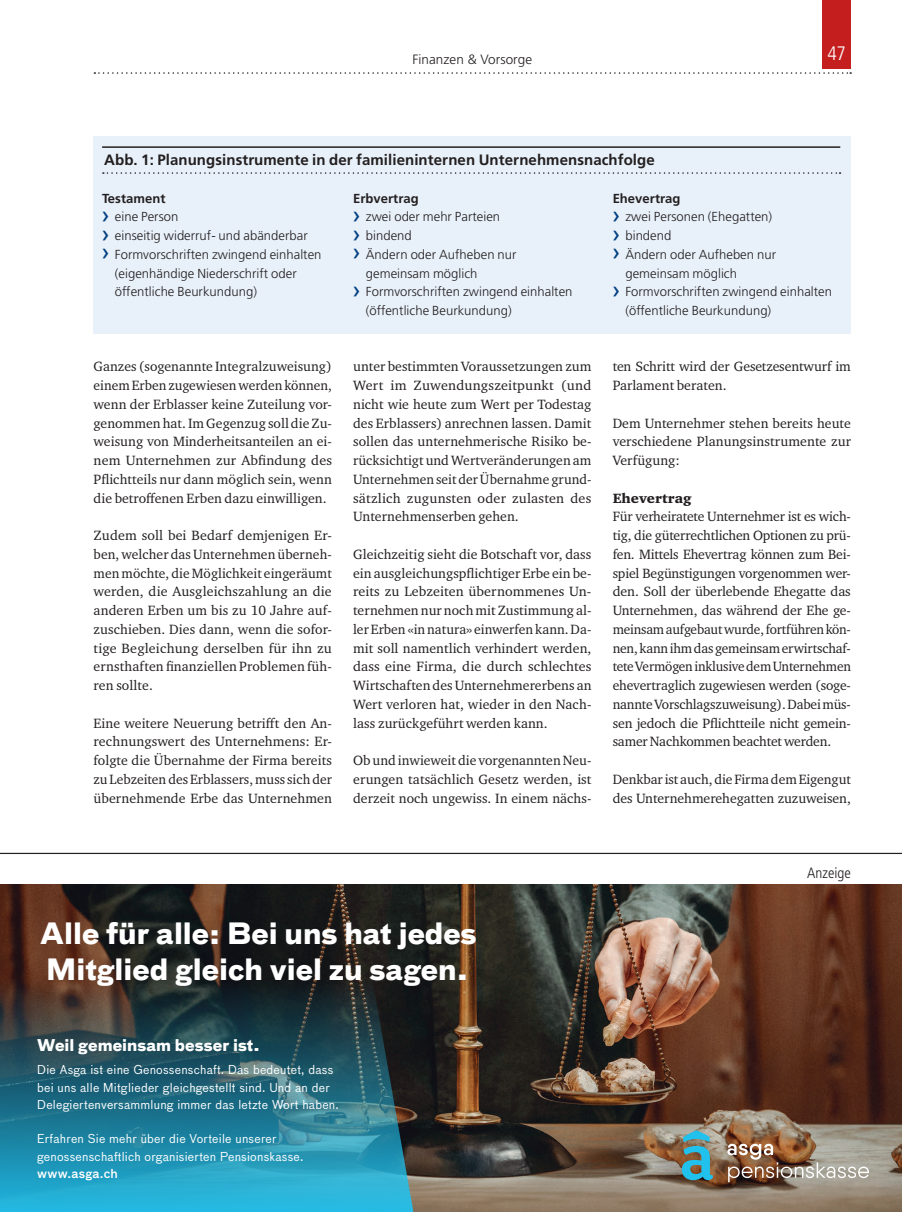
<style>
.page{position:relative;width:902px;height:1212px;background:#fff}
.page>*{position:absolute;margin:0;border:0;box-sizing:border-box;transform-origin:0 0}
.t1{font:700 28.5px/36px "Bau Pro";color:#fff}
.t2{font:300 condensed 19.5px "Frutiger LT Std";color:#fff}
.t3{font:700 15.75px "Bau Pro";letter-spacing:.005em;color:#fff}
.t4{font:700 15px "Frutiger LT Std";letter-spacing:.005em;color:#231f20}
.t5{font:300 condensed 15px "Frutiger LT Std";letter-spacing:.005em;color:#231f20}
.t6{font:13.8px/18.8px "Charter ITC Std";letter-spacing:.005em;color:#231f20;text-align:justify}
.t7{font:900 13.8px "Charter ITC Std";letter-spacing:.005em;color:#231f20}
.t8{font:300 13.5px "Frutiger LT Std";letter-spacing:.005em;color:#231f20}
.t9{font:300 13.05px "Frutiger LT Std";letter-spacing:.005em;color:#231f20}
.t10{font:700 13.05px "Frutiger LT Std";letter-spacing:.005em;color:#231f20}
.t11{font:12px/17.2px "Bau Pro";letter-spacing:.02em;color:#fff}
.t12{font:500 12px "Bau Pro";letter-spacing:.02em;color:#fff}
.s1{font-weight:400;font-size:24px;color:#014081}
</style>
<div class="page">
<svg style="left:94px;top:72px;width:757px;height:2px"></svg>
<div style="left:822px;top:0;width:28px;height:68px;background:#c41e1f"></div>
<div style="left:94px;top:136px;width:756px;height:198px;background:#e8f0f9"></div>
<hr style="left:102px;top:146px;width:738px;height:2px;background:#231f20">
<svg style="left:103px;top:172px;width:737px;height:2px"></svg>
<img style="left:0;top:884px;width:901px;height:328px">
<svg style="left:0;top:979px;width:415px;height:233px"></svg>
<svg style="left:650px;top:1148px;width:62px;height:38px"></svg>
<svg style="left:706px;top:1161px;width:62px;height:38px"></svg>
<img style="left:94px;top:1130px;width:774px;height:52px">
<hr style="left:0;top:853px;width:901px;height:1px;background:#231f20">
<p class="t8" style="left:412px;top:51px;width:121px">Finanzen &amp; Vorsorge</p>
<h2 class="t2" style="left:827px;top:42px;width:20px">47</h2>
<p class="t4" style="left:104px;top:151px;width:552px">Abb. 1: Planungsinstrumente in der familieninternen Unternehmensnachfolge</p>
<p class="t10" style="left:102px;top:190px;width:65px">Testament</p>
<p class="t9" style="left:102px;top:209px;width:78px"><span class="s1">›</span> eine Person</p>
<p class="t9" style="left:102px;top:228px;width:207px"><span class="s1">›</span> einseitig widerruf- und abänderbar</p>
<p class="t9" style="left:102px;top:247px;width:221px"><span class="s1">›</span> Formvorschriften zwingend einhalten</p>
<p class="t9" style="left:115px;top:266px;width:183px">(eigenhändige Niederschrift oder</p>
<p class="t9" style="left:115px;top:284px;width:144px">öffentliche Beurkundung)</p>
<p class="t10" style="left:353px;top:190px;width:67px">Erbvertrag</p>
<p class="t9" style="left:353px;top:209px;width:149px"><span class="s1">›</span> zwei oder mehr Parteien</p>
<p class="t9" style="left:353px;top:228px;width:60px"><span class="s1">›</span> bindend</p>
<p class="t9" style="left:353px;top:247px;width:165px"><span class="s1">›</span> Ändern oder Aufheben nur</p>
<p class="t9" style="left:366px;top:266px;width:113px">gemeinsam möglich</p>
<p class="t9" style="left:353px;top:284px;width:221px"><span class="s1">›</span> Formvorschriften zwingend einhalten</p>
<p class="t9" style="left:366px;top:303px;width:147px">(öffentliche Beurkundung)</p>
<p class="t10" style="left:612px;top:190px;width:69px">Ehevertrag</p>
<p class="t9" style="left:612px;top:209px;width:161px"><span class="s1">›</span> zwei Personen (Ehegatten)</p>
<p class="t9" style="left:612px;top:228px;width:60px"><span class="s1">›</span> bindend</p>
<p class="t9" style="left:612px;top:247px;width:165px"><span class="s1">›</span> Ändern oder Aufheben nur</p>
<p class="t9" style="left:625px;top:266px;width:113px">gemeinsam möglich</p>
<p class="t9" style="left:612px;top:284px;width:221px"><span class="s1">›</span> Formvorschriften zwingend einhalten</p>
<p class="t9" style="left:625px;top:303px;width:147px">(öffentliche Beurkundung)</p>
<p class="t6" style="left:94px;top:357px;width:240px">Ganzes (sogenannte Integralzuweisung) einem Erben zugewiesen werden können, wenn der Erblasser keine Zuteilung vor&shy;genommen hat. Im Gegenzug soll die Zu&shy;weisung von Minderheitsanteilen an ei&shy;nem Unternehmen zur Abfindung des Pflichtteils nur dann möglich sein, wenn die betroffenen Erben dazu einwilligen.</p>
<p class="t6" style="left:94px;top:526px;width:240px">Zudem soll bei Bedarf demjenigen Er&shy;ben, welcher das Unternehmen überneh&shy;men möchte, die Möglichkeit eingeräumt werden, die Ausgleichszahlung an die anderen Erben um bis zu 10 Jahre auf&shy;zuschieben. Dies dann, wenn die sofor&shy;tige Begleichung derselben für ihn zu ernsthaften finanziellen Problemen füh&shy;ren sollte.</p>
<p class="t6" style="left:94px;top:713px;width:240px">Eine weitere Neuerung betrifft den An&shy;rechnungswert des Unternehmens: Er&shy;folgte die Übernahme der Firma bereits zu Lebzeiten des Erblassers, muss sich der übernehmende Erbe das Unternehmen</p>
<p class="t6" style="left:353px;top:357px;width:240px">unter bestimmten Voraussetzungen zum Wert im Zuwendungszeitpunkt (und nicht wie heute zum Wert per Todestag des Erblassers) anrechnen lassen. Damit sollen das unternehmerische Risiko be&shy;rücksichtigt und Wertveränderungen am Unternehmen seit der Übernahme grund&shy;sätzlich zugunsten oder zulasten des Unternehmenserben gehen.</p>
<p class="t6" style="left:353px;top:544px;width:240px">Gleichzeitig sieht die Botschaft vor, dass ein ausgleichungspflichtiger Erbe ein be&shy;reits zu Lebzeiten übernommenes Un&shy;ternehmen nur noch mit Zustimmung al&shy;ler Erben «in natura» einwerfen kann. Da&shy;mit soll namentlich verhindert werden, dass eine Firma, die durch schlechtes Wirtschaften des Unternehmererbens an Wert verloren hat, wieder in den Nach&shy;lass zurückgeführt werden kann.</p>
<p class="t6" style="left:353px;top:751px;width:240px">Ob und inwieweit die vorgenannten Neu&shy;erungen tatsächlich Gesetz werden, ist derzeit noch ungewiss. In einem nächs-</p>
<p class="t6" style="left:612px;top:357px;width:240px">ten Schritt wird der Gesetzesentwurf im<br>Parlament beraten.</p>
<p class="t6" style="left:612px;top:413px;width:240px">Dem Unternehmer stehen bereits heute verschiedene Planungsinstrumente zur Verfügung:</p>
<p class="t7" style="left:612px;top:489px;width:81px">Ehevertrag</p>
<p class="t6" style="left:612px;top:507px;width:240px">Für verheiratete Unternehmer ist es wich&shy;tig, die güterrechtlichen Optionen zu prü&shy;fen. Mittels Ehevertrag können zum Bei&shy;spiel Begünstigungen vorgenommen wer&shy;den. Soll der überlebende Ehegatte das Unternehmen, das während der Ehe ge&shy;meinsam aufgebaut wurde, fortführen kön&shy;nen, kann ihm das gemeinsam erwirtschaf&shy;tete Vermögen inklusive dem Unternehmen ehevertraglich zugewiesen werden (soge&shy;nannte Vorschlagszuweisung). Dabei müs&shy;sen jedoch die Pflichtteile nicht gemein&shy;samer Nachkommen beachtet werden.</p>
<p class="t6" style="left:612px;top:769px;width:240px">Denkbar ist auch, die Firma dem Eigengut des Unternehmerehegatten zuzuweisen,</p>
<h1 class="t1" style="left:40px;top:914px;width:438px">Alle für alle: Bei uns hat jedes<br>Mitglied gleich viel zu sagen.</h1>
<p class="t3" style="left:37px;top:1031px;width:224px">Weil gemeinsam besser ist.</p>
<p class="t11" style="left:37px;top:1061px;width:303px">Die Asga ist eine Genossenschaft. Das bedeutet, dass bei uns alle Mitglieder gleichgestellt sind. Und an der<br>Delegiertenversammlung immer das letzte Wort haben.</p>
<p class="t11" style="left:37px;top:1130px;width:268px">Erfahren Sie mehr über die Vorteile unserer genossenschaftlich organisierten Pensionskasse.</p>
<p class="t12" style="left:37px;top:1164px;width:82px">www.asga.ch</p>
<p class="t5" style="left:807px;top:864px;width:45px">Anzeige</p>
</div>
